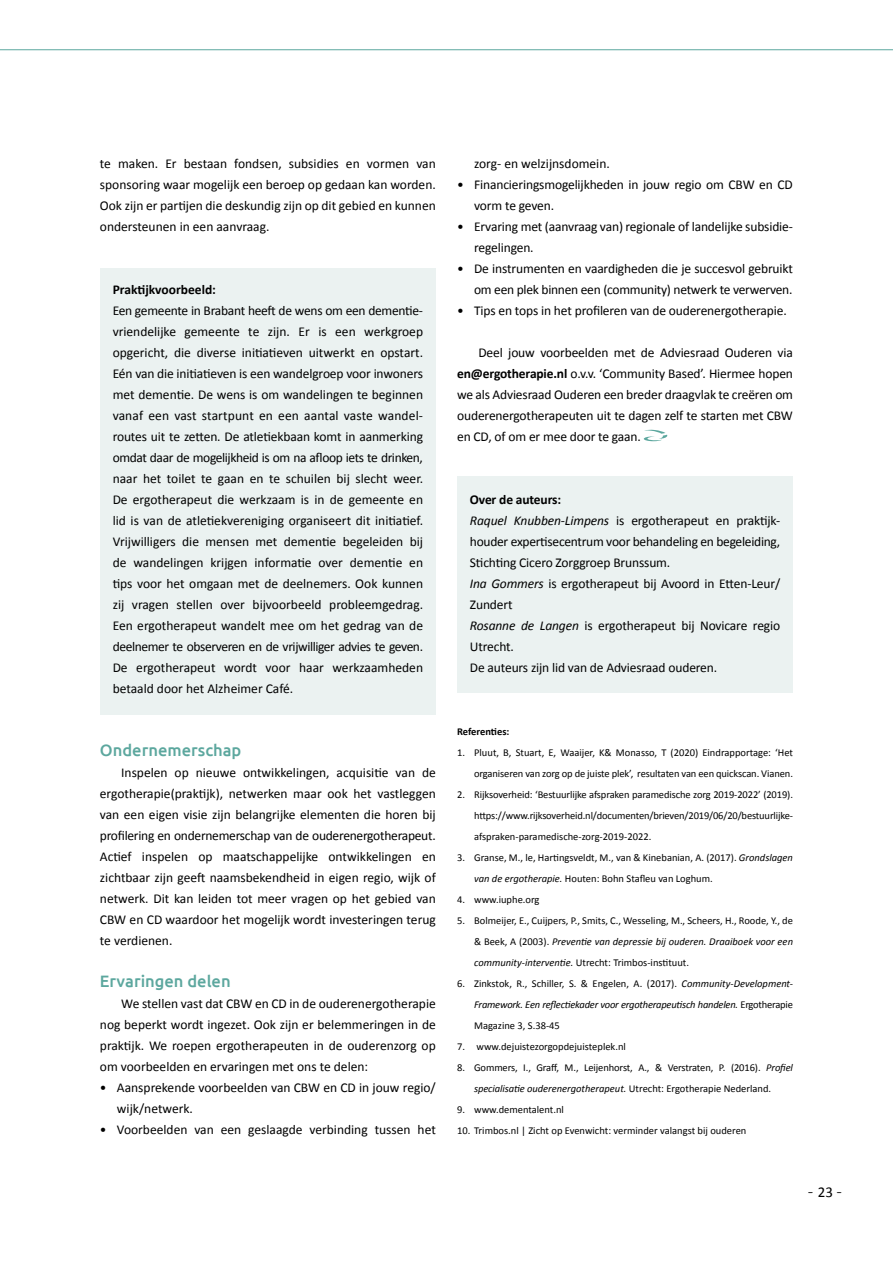
<style>
.page{position:relative;width:893px;height:1263px;background:#fff}
.page>*{position:absolute;margin:0;border:0;box-sizing:border-box;transform-origin:0 0}
.t1{font:300 18px "Calibri";color:#000}
.t2{font:500 16.5px "Ubuntu";color:#5ca79e}
.t3{font:13.5px/21px "Calibri";letter-spacing:-.01em;color:#000;text-align:justify}
.t4{font:700 13.5px "Calibri";color:#000}
.t5{font:10.5px/21px "Calibri";color:#000;text-align:justify}
.t6{font:italic 10.5px/21px "Calibri";letter-spacing:-.02em;color:#000;text-align:justify}
.t7{font:700 10.5px "Calibri";letter-spacing:-.01em;color:#000}
.s1{font-weight:700}
.s2{font-style:italic}
.s3{font-style:normal}
.s4{font-weight:400;font-size:15px}
</style>
<div class="page">
<hr style="left:0;top:49px;width:893px;height:1px;background:#5ca79e">
<div style="left:100px;top:268px;width:336px;height:446px;background:#ebf2f1"></div>
<div style="left:457px;top:476px;width:336px;height:217px;background:#ebf2f1"></div>
<svg style="left:644px;top:429px;width:23px;height:12px"></svg>
<p class="t3" style="left:100px;top:153px;width:337px">te maken. Er bestaan fondsen, subsidies en vormen van sponsoring waar mogelijk een beroep op gedaan kan worden.<br>Ook zijn er partijen die deskundig zijn op dit gebied en kunnen ondersteunen in een aanvraag.</p>
<p class="t4" style="left:113px;top:280px;width:105px">Praktijkvoorbeeld:</p>
<p class="t3" style="left:113px;top:300px;width:312px">Een gemeente in Brabant heeft de wens om een dementie&shy;vriendelijke gemeente te zijn. Er is een werkgroep opgericht, die diverse initiatieven uitwerkt en opstart.<br>Eén van die initiatieven is een wandelgroep voor inwoners met dementie. De wens is om wandelingen te beginnen vanaf een vast startpunt en een aantal vaste wandel&shy;routes uit te zetten. De atletiekbaan komt in aanmerking omdat daar de mogelijkheid is om na afloop iets te drinken, naar het toilet te gaan en te schuilen bij slecht weer.<br>De ergotherapeut die werkzaam is in de gemeente en lid is van de atletiekvereniging organiseert dit initiatief.<br>Vrijwilligers die mensen met dementie begeleiden bij de wandelingen krijgen informatie over dementie en tips voor het omgaan met de deelnemers. Ook kunnen zij vragen stellen over bijvoorbeeld probleemgedrag.<br>Een ergotherapeut wandelt mee om het gedrag van de deelnemer te observeren en de vrijwilliger advies te geven.<br>De ergotherapeut wordt voor haar werkzaamheden betaald door het Alzheimer Café.</p>
<p class="t2" style="left:100px;top:740px;width:143px">Ondernemerschap</p>
<p class="t3" style="left:100px;top:762px;width:337px;text-indent:21px">Inspelen op nieuwe ontwikkelingen, acquisitie van de ergotherapie(praktijk), netwerken maar ook het vastleggen van een eigen visie zijn belangrijke elementen die horen bij profilering en ondernemerschap van de ouderenergotherapeut.<br>Actief inspelen op maatschappelijke ontwikkelingen en zichtbaar zijn geeft naamsbekendheid in eigen regio, wijk of netwerk. Dit kan leiden tot meer vragen op het gebied van CBW en CD waardoor het mogelijk wordt investeringen terug te verdienen.</p>
<p class="t2" style="left:100px;top:971px;width:132px">Ervaringen delen</p>
<p class="t3" style="left:100px;top:993px;width:337px;text-indent:21px">We stellen vast dat CBW en CD in de ouderenergotherapie nog beperkt wordt ingezet. Ook zijn er belemmeringen in de praktijk. We roepen ergotherapeuten in de ouderenzorg op om voorbeelden en ervaringen met ons te delen:</p>
<p class="t3" style="left:117px;top:1077px;width:320px;text-indent:-17px">• Aansprekende voorbeelden van CBW en CD in jouw regio/ wijk/netwerk.</p>
<p class="t3" style="left:100px;top:1119px;width:337px">• Voorbeelden van een geslaagde verbinding tussen het</p>
<p class="t3" style="left:474px;top:153px;width:137px">zorg- en welzijnsdomein.</p>
<p class="t3" style="left:474px;top:174px;width:320px;text-indent:-17px">• Financieringsmogelijkheden in jouw regio om CBW en CD vorm te geven.</p>
<p class="t3" style="left:474px;top:216px;width:320px;text-indent:-17px">• Ervaring met (aanvraag van) regionale of landelijke subsidie&shy;regelingen.</p>
<p class="t3" style="left:457px;top:258px;width:337px;text-align:right">• De instrumenten en vaardigheden die je succesvol gebruikt om een plek binnen een (community) netwerk te verwerven.</p>
<p class="t3" style="left:457px;top:300px;width:331px">• Tips en tops in het profileren van de ouderenergotherapie.</p>
<p class="t3" style="left:457px;top:342px;width:337px;text-indent:21px">Deel jouw voorbeelden met de Adviesraad Ouderen via <span class="s1">en@ergotherapie.nl</span> o.v.v. ‘Community Based’. Hiermee hopen we als Adviesraad Ouderen een breder draagvlak te creëren om ouderenergotherapeuten uit te dagen zelf te starten met CBW en CD, of om er mee door te gaan.</p>
<p class="t3" style="left:470px;top:489px;width:312px;text-align:left"><span class="s1">Over de auteurs:<br></span><span class="s2">Raquel Knubben-Limpens</span> is ergotherapeut en praktijk&shy;houder expertisecentrum voor behandeling en begeleiding, Stichting Cicero Zorggroep Brunssum.<br><span class="s2">Ina Gommers</span> is ergotherapeut bij Avoord in Etten-Leur/ Zundert<br><span class="s2">Rosanne de Langen</span> is ergotherapeut bij Novicare regio Utrecht.<br>De auteurs zijn lid van de Adviesraad ouderen.</p>
<p class="t7" style="left:457px;top:724px;width:54px">Referenties:</p>
<p class="t5" style="left:457px;top:742px;width:337px;text-align:right">1. Pluut, B, Stuart, E, Waaijer, K&amp; Monasso, T (2020) Eindrapportage: ‘Het organiseren van zorg op de juiste plek’, resultaten van een quickscan. Vianen.</p>
<p class="t5" style="left:474px;top:784px;width:320px;text-indent:-17px">2. Rijksoverheid: ‘Bestuurlijke afspraken paramedische zorg 2019-2022’ (2019). https://www.rijksoverheid.nl/documenten/brieven/2019/06/20/bestuurlijke&shy;afspraken-paramedische-zorg-2019-2022.</p>
<p class="t5" style="left:474px;top:847px;width:320px;text-indent:-17px">3. Granse, M., le, Hartingsveldt, M., van &amp; Kinebanian, A. (2017). <span class="s2">Grondslagen van de ergotherapie.</span> Houten: Bohn Stafleu van Loghum.</p>
<p class="t5" style="left:457px;top:889px;width:84px">4. www.iuphe.org</p>
<p class="t5" style="left:474px;top:910px;width:320px;text-indent:-17px">5. Bolmeijer, E., Cuijpers, P., Smits, C., Wesseling, M., Scheers, H., Roode, Y., de &amp; Beek, A (2003). <span class="s2">Preventie van depressie bij ouderen. Draaiboek voor een community-interventie.</span> Utrecht: Trimbos-instituut.</p>
<p class="t6" style="left:474px;top:973px;width:320px;text-indent:-17px"><span class="s3">6. Zinkstok, R., Schiller, S. &amp; Engelen, A. (2017).</span> Community-Development-Framework. Een reflectiekader voor ergotherapeutisch handelen. <span class="s3">Ergotherapie Magazine 3, S.38-45</span></p>
<p class="t5" style="left:457px;top:1036px;width:170px">7. www.dejuistezorgopdejuisteplek.nl</p>
<p class="t5" style="left:457px;top:1057px;width:337px;text-align:center">8. Gommers, I., Graff, M., Leijenhorst, A., &amp; Verstraten, P. (2016). <span class="s2">Profiel specialisatie ouderenergotherapeut.</span> Utrecht: Ergotherapie Nederland.</p>
<p class="t5" style="left:457px;top:1099px;width:108px">9. www.dementalent.nl</p>
<p class="t5" style="left:457px;top:1120px;width:291px">10. Trimbos.nl | Zicht op Evenwicht: verminder valangst bij ouderen</p>
<h1 class="t1" style="left:808px;top:1180px;width:36px">-<span class="s4">23</span>-</h1>
</div>
